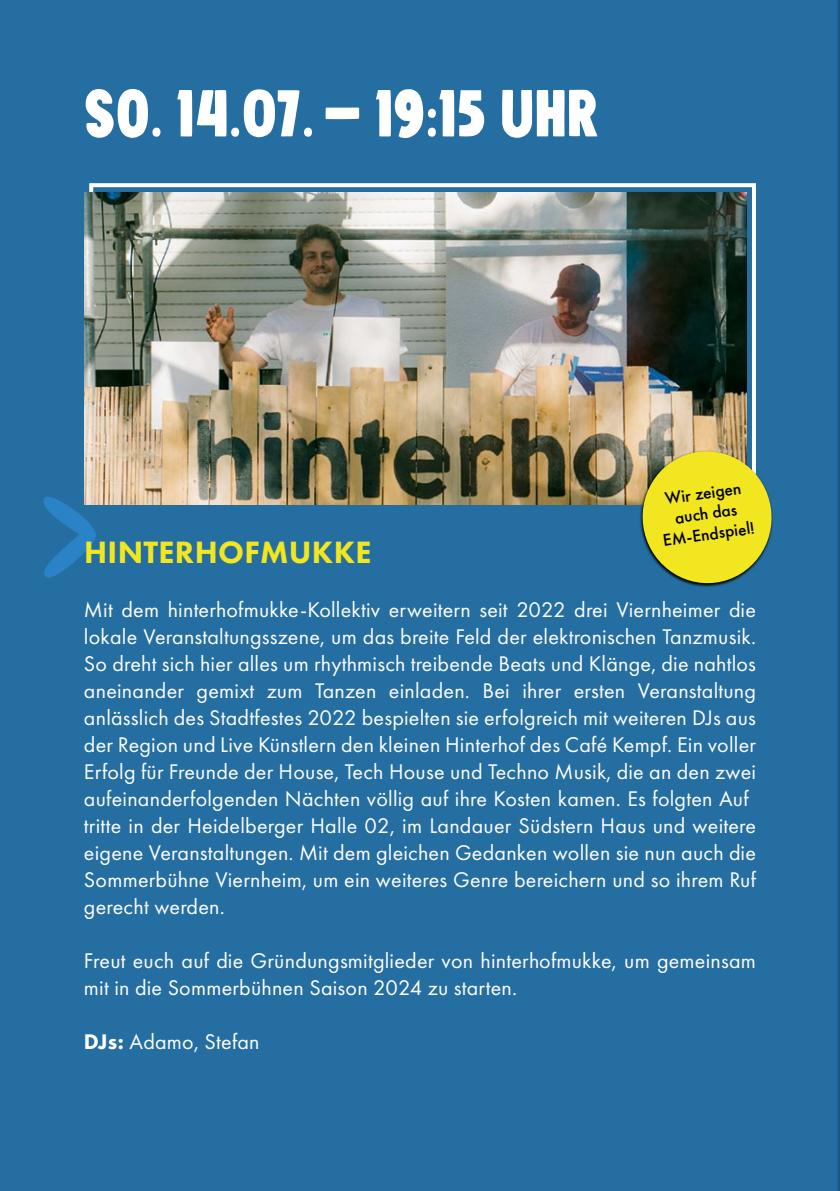
<style>
.page{position:relative;width:840px;height:1191px;background:#fff}
.page>*{position:absolute;margin:0;border:0;box-sizing:border-box;transform-origin:0 0}
.t1{font:62px "Chillow";letter-spacing:.02em;color:#fff}
.t2{font:800 32px "Futura PT";letter-spacing:.01em;color:#f2e620}
.t3{font:22px/27px "Futura PT";letter-spacing:.01em;color:#fff}
.t4{font:500 17.4px/20.4px "Futura PT";color:#000;text-align:center}
.s1{font-weight:800}
</style>
<div class="page">
<div style="left:0;top:0;width:839px;height:1191px;background:#256ea1"></div>
<hr style="left:835px;top:0;width:4px;height:1191px;background:#000;opacity:.3">
<svg style="left:44px;top:496px;width:52px;height:81px"></svg>
<div style="left:89px;top:183px;width:666px;height:316px;border:4px solid #fff"></div>
<img style="left:84px;top:192px;width:662px;height:312px">
<svg style="left:638px;top:447px;width:135px;height:140px"></svg>
<p class="t1" style="left:84px;top:77px;width:516px">So. 14.07. - 19:15 UHr</p>
<p class="t2" style="left:84px;top:532px;width:289px">HINTERHOFMUKKE</p>
<p class="t4" style="left:655px;top:490px;width:94px;rotate:-8deg">Wir zeigen auch das<br>EM-Endspiel!</p>
<p class="t3" style="left:84px;top:596px;width:673px">Mit dem hinterhofmukke-Kollektiv erweitern seit 2022 drei Viernheimer die lokale Veranstaltungsszene, um das breite Feld der elektronischen Tanzmusik.<br>So dreht sich hier alles um rhythmisch treibende Beats und Klänge, die nahtlos aneinander gemixt zum Tanzen einladen. Bei ihrer ersten Veranstaltung anlässlich des Stadtfestes 2022 bespielten sie erfolgreich mit weiteren DJs aus der Region und Live K ünstlern den kleinen Hinterhof des Café Kempf. Ein voller Erfolg für Freunde der House, Tech House und Techno Musik, die an den zwei aufeinanderfolgenden Nächten völlig auf ihre Kosten kamen. Es folgten Auf tritte in der Heidelberger Halle 02, im Landauer Südstern Haus und weitere eigene Veranstaltungen. Mit dem gleichen Gedanken wollen sie nun auch die Sommerbühne Viernheim, um ein weiteres Genre bereichern und so ihrem Ruf gerecht werden.</p>
<p class="t3" style="left:84px;top:947px;width:673px">Freut euch auf die Gründungsmitglieder von hinterhofmukke, um gemeinsam mit in die Sommerbühnen Saison 2024 zu starten.</p>
<p class="t3" style="left:84px;top:1028px;width:177px"><span class="s1">DJs:</span> Adamo, Stefan</p>
</div>
